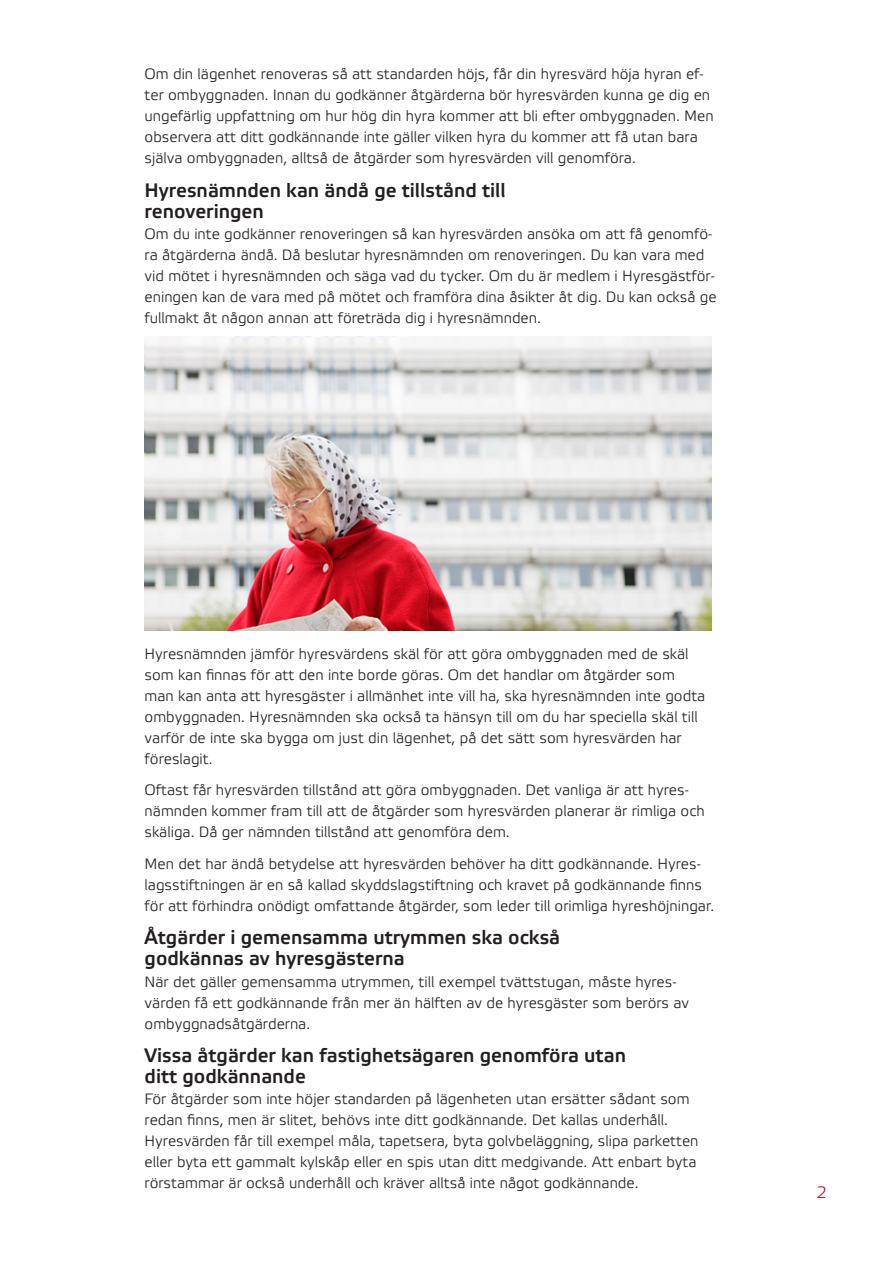
<style>
.page{position:relative;width:893px;height:1263px;background:#fff}
.page>*{position:absolute;margin:0;border:0;box-sizing:border-box;transform-origin:0 0}
.Mellis{font:500 19.5px/21px "Etelka";color:#231f20}
.Röd_rubrik{font:300 16.5px "Etelka";color:#c3102e}
.Bröd{font:300 15px/21px "Etelka";color:#231f20}
</style>
<div class="page">
<img style="left:145px;top:336px;width:566px;height:294px">
<p class="Bröd" style="left:145px;top:64px;width:571px">Om din lägenhet renoveras så att standarden höjs, får din hyresvärd höja hyran ef&shy;ter ombyggnaden. Innan du godkänner åtgärderna bör hyresvärden kunna ge dig en ungefärlig uppfattning om hur hög din hyra kommer att bli efter ombyggnaden. Men observera att ditt godkännande inte gäller vilken hyra du kommer att få utan bara själva ombyggnaden, alltså de åtgärder som hyresvärden vill genomföra.</p>
<p class="Mellis" style="left:145px;top:180px;width:363px">Hyresnämnden kan ändå ge tillstånd till renoveringen</p>
<p class="Bröd" style="left:145px;top:224px;width:573px">Om du inte godkänner renoveringen så kan hyresvärden ansöka om att få genomfö&shy;ra åtgärderna ändå. Då beslutar hyresnämnden om renoveringen. Du kan vara med vid mötet i hyresnämnden och säga vad du tycker. Om du är medlem i Hyresgästför&shy;eningen kan de vara med på mötet och framföra dina åsikter åt dig. Du kan också ge fullmakt åt någon annan att företräda dig i hyresnämnden.</p>
<p class="Bröd" style="left:145px;top:644px;width:562px">Hyresnämnden jämför hyresvärdens skäl för att göra ombyggnaden med de skäl som kan finnas för att den inte borde göras. Om det handlar om åtgärder som man kan anta att hyresgäster i allmänhet inte vill ha, ska hyresnämnden inte godta ombyggnaden. Hyresnämnden ska också ta hänsyn till om du har speciella skäl till varför de inte ska bygga om just din lägenhet, på det sätt som hyresvärden har föreslagit.</p>
<p class="Bröd" style="left:145px;top:780px;width:562px">Oftast får hyresvärden tillstånd att göra ombyggnaden. Det vanliga är att hyres&shy;nämnden kommer fram till att de åtgärder som hyresvärden planerar är rimliga och skäliga. Då ger nämnden tillstånd att genomföra dem.</p>
<p class="Bröd" style="left:145px;top:854px;width:571px">Men det har ändå betydelse att hyresvärden behöver ha ditt godkännande. Hyres&shy;lagsstiftningen är en så kallad skyddslagstiftning och kravet på godkännande finns för att förhindra onödigt omfattande åtgärder, som leder till orimliga hyreshöjningar.</p>
<p class="Mellis" style="left:145px;top:928px;width:417px">Åtgärder i gemensamma utrymmen ska också godkännas av hyresgästerna</p>
<p class="Bröd" style="left:145px;top:971px;width:546px">När det gäller gemensamma utrymmen, till exempel tvättstugan, måste hyres&shy;värden få ett godkännande från mer än hälften av de hyresgäster som berörs av ombyggnadsåtgärderna.</p>
<p class="Mellis" style="left:145px;top:1046px;width:483px">Vissa åtgärder kan fastighetsägaren genomföra utan ditt godkännande</p>
<p class="Bröd" style="left:145px;top:1089px;width:555px">För åtgärder som inte höjer standarden på lägenheten utan ersätter sådant som redan finns, men är slitet, behövs inte ditt godkännande. Det kallas underhåll.<br>Hyresvärden får till exempel måla, tapetsera, byta golvbeläggning, slipa parketten eller byta ett gammalt kylskåp eller en spis utan ditt medgivande. Att enbart byta rörstammar är också underhåll och kräver alltså inte något godkännande.</p>
<p class="Röd_rubrik" style="left:816px;top:1183px;width:12px">2</p>
</div>
